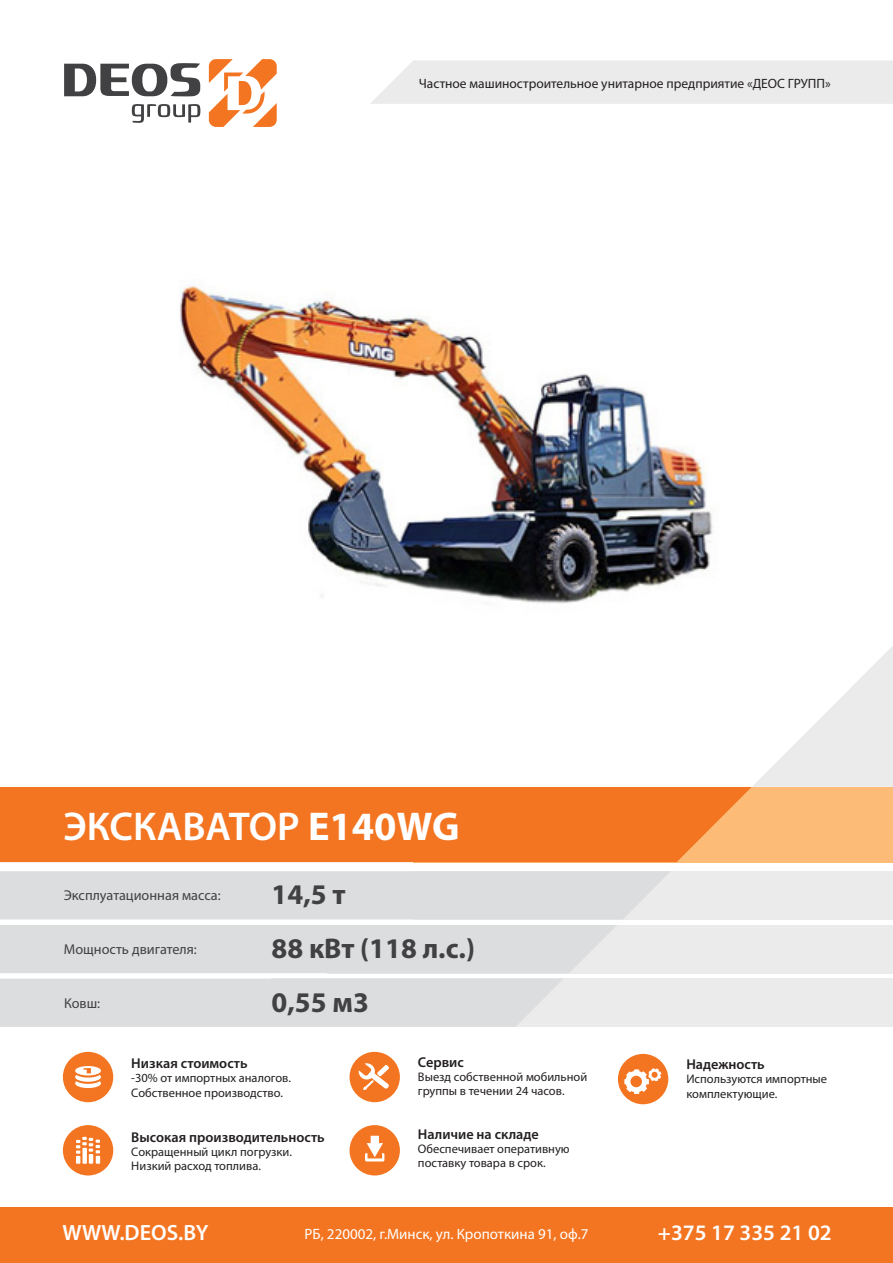
<style>
.page{position:relative;width:893px;height:1263px;background:#fff}
.page>*{position:absolute;margin:0;border:0;box-sizing:border-box;transform-origin:0 0}
.t1{font:600 40.35px "Myriad Pro";color:#fff}
.t2{font:700 28.65px "Myriad Pro";color:#414042}
.t3{font:600 22.2px "Myriad Pro";color:#fff}
.t4{font:15px "Myriad Pro";color:#fff}
.t5{font:600 14.25px "Myriad Pro";color:#231f20}
.t6{font:14.25px "Myriad Pro";color:#414042}
.t7{font:13.5px "Myriad Pro";color:#231f20}
.t8{font:12.45px/14.2px "Myriad Pro";color:#231f20}
.s1{font-weight:700}
</style>
<div class="page">
<div style="left:413px;top:871px;width:480px;height:48px;background:#ebebec"></div>
<div style="left:413px;top:787px;width:480px;height:75px;background:#fcbb76"></div>
<div style="left:328px;top:925px;width:565px;height:48px;background:#ebebec"></div>
<div style="left:272px;top:979px;width:621px;height:48px;background:#ebebec"></div>
<div style="left:0;top:787px;width:752px;height:75px;background:#f47521"></div>
<div style="left:0;top:979px;width:563px;height:48px;background:#dcddde"></div>
<div style="left:0;top:925px;width:616px;height:48px;background:#dcddde"></div>
<div style="left:0;top:871px;width:670px;height:48px;background:#dcddde"></div>
<svg style="left:132px;top:104px;width:68px;height:19px"></svg>
<svg style="left:64px;top:63px;width:136px;height:34px"></svg>
<svg style="left:209px;top:59px;width:68px;height:68px"></svg>
<svg style="left:63px;top:1125px;width:50px;height:51px"></svg>
<svg style="left:618px;top:1054px;width:50px;height:50px"></svg>
<div style="left:630px;top:1076px;width:12px;height:11px;background:#f47521;border-radius:50%"></div>
<svg style="left:349px;top:1052px;width:51px;height:50px"></svg>
<svg style="left:349px;top:1125px;width:51px;height:51px"></svg>
<svg style="left:63px;top:1052px;width:50px;height:50px"></svg>
<div style="left:0;top:1207px;width:893px;height:56px;background:#f47521"></div>
<svg style="left:752px;top:646px;width:141px;height:141px"></svg>
<div style="left:370px;top:60px;width:523px;height:44px;background:#ebebec"></div>
<img style="left:180px;top:285px;width:533px;height:319px">
<p class="t7" style="left:419px;top:75px;width:413px">Частное машиностроительное унитарное предприятие «ДЕОС ГРУПП»</p>
<h1 class="t1" style="left:64px;top:801px;width:398px">ЭКСКАВАТОР <span class="s1">E140WG</span></h1>
<p class="t6" style="left:64px;top:886px;width:158px">Эксплуатационная масса:</p>
<h2 class="t2" style="left:272px;top:876px;width:75px">14,5 т</h2>
<p class="t6" style="left:64px;top:940px;width:134px">Мощность двигателя:</p>
<h2 class="t2" style="left:272px;top:930px;width:205px">88 кВт (118 л.с.)</h2>
<p class="t6" style="left:64px;top:994px;width:38px">Ковш:</p>
<h2 class="t2" style="left:272px;top:984px;width:99px">0,55 м3</h2>
<p class="t5" style="left:131px;top:1054px;width:118px">Низкая стоимость</p>
<p class="t8" style="left:131px;top:1071px;width:161px">-30% от импортных аналогов.<br>Собственное производство.</p>
<p class="t5" style="left:131px;top:1128px;width:195px">Высокая производительность</p>
<p class="t8" style="left:131px;top:1144px;width:162px">Сокращенный цикл погрузки.<br>Низкий расход топлива.</p>
<p class="t5" style="left:418px;top:1053px;width:47px">Сервис</p>
<p class="t8" style="left:418px;top:1069px;width:171px">Выезд собственной мобильной группы в течении 24 часов.</p>
<p class="t5" style="left:418px;top:1125px;width:122px">Наличие на складе</p>
<p class="t8" style="left:418px;top:1142px;width:153px">Обеспечивает оперативную поставку товара в срок.</p>
<p class="t5" style="left:686px;top:1055px;width:80px">Надежность</p>
<p class="t8" style="left:686px;top:1072px;width:142px">Используются импортные комплектующие.</p>
<h3 class="t3" style="left:63px;top:1219px;width:147px">WWW.DEOS.BY</h3>
<p class="t4" style="left:304px;top:1225px;width:285px">РБ, 220002, г.Минск, ул. Кропоткина 91, оф.7</p>
<h3 class="t3" style="left:658px;top:1219px;width:175px">+375 17 335 21 02</h3>
</div>
